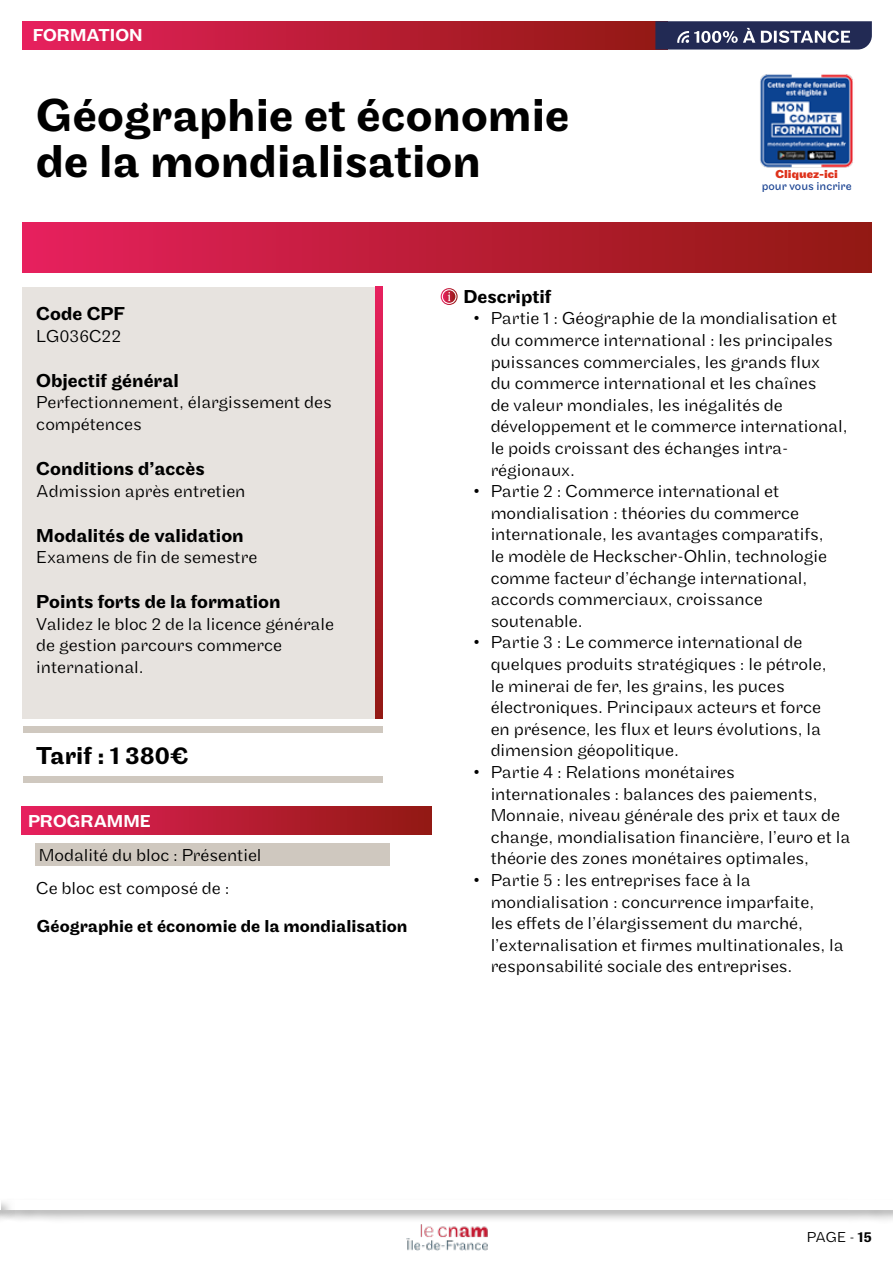
<style>
.page{position:relative;width:893px;height:1263px;background:#fff}
.page>*{position:absolute;margin:0;border:0;box-sizing:border-box;transform-origin:0 0}
.t1{font:500 48px/46.5px "Maple";color:#000}
.t2{font:500 25.5px "Maple";color:#000}
.t3{font:500 19.5px "Maple";color:#000}
.t4{font:300 18px/21.6px "Maple";color:#000}
.t5{font:500 18px "Maple";color:#000}
.t6{font:500 18px "Maple";color:#fff}
.t7{font:300 15px "Maple";color:#000}
.t8{font:12px "Maple";color:#1d4593}
.t9{font:700 12px "Maple";color:#de321b}
.s1{font-weight:500}
</style>
<div class="page">
<div style="left:0;top:1198px;width:893px;height:26px;background:#000;opacity:.32"></div>
<div style="left:1px;top:1200px;width:891px;height:9px;background:#fff"></div>
<div style="left:0;top:1198px;width:15px;height:26px;background:#000;opacity:.32"></div>
<img style="left:406px;top:1224px;width:81px;height:26px">
<div style="left:22px;top:222px;width:849px;height:50px;background:linear-gradient(to right,#e6215d,#911911)"></div>
<div style="left:22px;top:21px;width:646px;height:29px;background:linear-gradient(to right,#e6215d,#911911)"></div>
<div style="left:23px;top:726px;width:359px;height:6px;background:#cfc8bf"></div>
<div style="left:23px;top:776px;width:359px;height:6px;background:#cfc8bf"></div>
<svg style="left:375px;top:287px;width:8px;height:432px;background:#bb1c36"></svg>
<div style="left:23px;top:287px;width:352px;height:432px;background:#e7e3df"></div>
<svg style="left:655px;top:21px;width:217px;height:29px;background:#484e71"></svg>
<svg style="left:441px;top:288px;width:17px;height:17px"></svg>
<div style="left:35px;top:842px;width:355px;height:23px;background:#cfc8bf"></div>
<div style="left:21px;top:807px;width:411px;height:28px;background:linear-gradient(to right,#e6215d,#911911)"></div>
<img style="left:760px;top:74px;width:93px;height:94px">
<p class="t6" style="left:33px;top:25px;width:111px">FORMATION</p>
<h1 class="t1" style="left:36px;top:93px;width:535px">Géographie et économie de la mondialisation</h1>
<p class="t9" style="left:775px;top:167px;width:64px">Cliquez-ici</p>
<p class="t8" style="left:762px;top:179px;width:91px">pour vous incrire</p>
<p class="t3" style="left:36px;top:302px;width:90px">Code CPF</p>
<p class="t4" style="left:36px;top:325px;width:86px">LG036C22</p>
<p class="t3" style="left:36px;top:369px;width:144px">Objectif général</p>
<p class="t4" style="left:36px;top:392px;width:297px">Perfectionnement, élargissement des compétences</p>
<p class="t3" style="left:36px;top:457px;width:170px">Conditions d’accès</p>
<p class="t4" style="left:36px;top:480px;width:211px">Admission après entretien</p>
<p class="t3" style="left:36px;top:524px;width:209px">Modalités de validation</p>
<p class="t4" style="left:36px;top:547px;width:222px">Examens de fin de semestre</p>
<p class="t3" style="left:36px;top:590px;width:246px">Points forts de la formation</p>
<p class="t4" style="left:36px;top:613px;width:299px">Validez le bloc 2 de la licence générale de gestion parcours commerce international.</p>
<h2 class="t2" style="left:36px;top:741px;width:154px">Tarif : 1 380€</h2>
<p class="t6" style="left:28px;top:810px;width:124px">PROGRAMME</p>
<p class="t4" style="left:39px;top:844px;width:224px">Modalité du bloc : Présentiel</p>
<p class="t4" style="left:36px;top:877px;width:195px">Ce bloc est composé de :</p>
<p class="t5" style="left:37px;top:915px;width:372px">Géographie et économie de la mondialisation</p>
<p class="t3" style="left:464px;top:285px;width:89px">Descriptif</p>
<p class="t4" style="left:491px;top:308px;width:358px;text-indent:-17px">• Partie 1 : Géographie de la mondialisation et du commerce international : les principales puissances commerciales, les grands flux<br>du commerce international et les chaînes<br>de valeur mondiales, les inégalités de développement et le commerce international, le poids croissant des échanges intra&shy;régionaux.</p>
<p class="t4" style="left:491px;top:480px;width:338px;text-indent:-17px">• Partie 2 : Commerce international et mondialisation : théories du commerce internationale, les avantages comparatifs, le modèle de Heckscher-Ohlin, technologie comme facteur d’échange international, accords commerciaux, croissance soutenable.</p>
<p class="t4" style="left:491px;top:632px;width:337px;text-indent:-17px">• Partie 3 : Le commerce international de quelques produits stratégiques : le pétrole, le minerai de fer, les grains, les puces électroniques. Principaux acteurs et force en présence, les flux et leurs évolutions, la dimension géopolitique.</p>
<p class="t4" style="left:491px;top:761px;width:361px;text-indent:-17px">• Partie 4 : Relations monétaires internationales : balances des paiements, Monnaie, niveau générale des prix et taux de change, mondialisation financière, l’euro et la théorie des zones monétaires optimales,</p>
<p class="t4" style="left:491px;top:869px;width:354px;text-indent:-17px">• Partie 5 : les entreprises face à la mondialisation : concurrence imparfaite,<br>les effets de l’élargissement du marché, l’externalisation et firmes multinationales, la responsabilité sociale des entreprises.</p>
<p class="t7" style="left:807px;top:1229px;width:66px">PAGE - <span class="s1">15</span></p>
</div>
